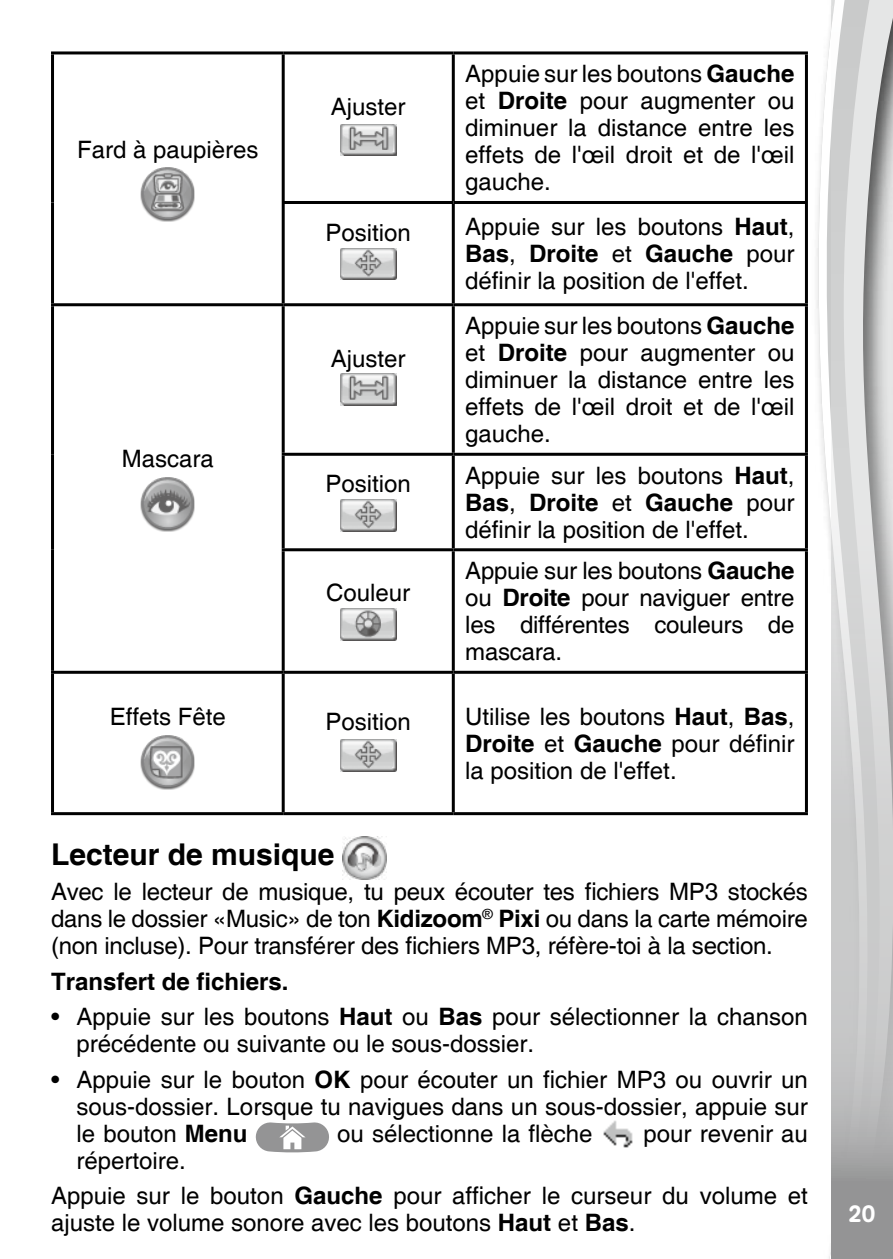
<style>
.page{position:relative;width:893px;height:1259px;background:#fff}
.page>*{position:absolute;margin:0;border:0;box-sizing:border-box;transform-origin:0 0}
.t1{font:700 30px "Helvetica";color:#000}
.t2{font:24px/27px "Helvetica";color:#000;text-align:justify}
.t3{font:700 24px "Helvetica";color:#000}
.t4{font:500 24px "AG Book Rounded";color:#fff}
.s1{font-weight:700}
</style>
<div class="page">
<svg style="left:818px;top:0;width:14px;height:1259px"></svg>
<svg style="left:832px;top:0;width:61px;height:1259px;background:#c6c7c7"></svg>
<hr style="left:51px;top:51px;width:232px;height:3px;background:#000">
<hr style="left:51px;top:54px;width:3px;height:148px;background:#000">
<hr style="left:283px;top:51px;width:170px;height:3px;background:#000">
<hr style="left:282px;top:54px;width:3px;height:147px;background:#000">
<hr style="left:453px;top:51px;width:355px;height:3px;background:#000">
<hr style="left:452px;top:54px;width:3px;height:147px;background:#000">
<hr style="left:805px;top:54px;width:3px;height:147px;background:#000">
<hr style="left:51px;top:202px;width:3px;height:101px;background:#000">
<hr style="left:282px;top:201px;width:171px;height:3px;background:#000">
<hr style="left:282px;top:204px;width:3px;height:99px;background:#000">
<hr style="left:453px;top:201px;width:355px;height:3px;background:#000">
<hr style="left:452px;top:204px;width:3px;height:99px;background:#000">
<hr style="left:805px;top:204px;width:3px;height:99px;background:#000">
<hr style="left:51px;top:303px;width:232px;height:3px;background:#000">
<hr style="left:51px;top:306px;width:3px;height:148px;background:#000">
<hr style="left:283px;top:303px;width:170px;height:3px;background:#000">
<hr style="left:282px;top:306px;width:3px;height:147px;background:#000">
<hr style="left:453px;top:303px;width:355px;height:3px;background:#000">
<hr style="left:452px;top:306px;width:3px;height:147px;background:#000">
<hr style="left:805px;top:306px;width:3px;height:147px;background:#000">
<hr style="left:51px;top:454px;width:3px;height:96px;background:#000">
<hr style="left:282px;top:453px;width:171px;height:3px;background:#000">
<hr style="left:282px;top:456px;width:3px;height:92px;background:#000">
<hr style="left:453px;top:453px;width:355px;height:3px;background:#000">
<hr style="left:452px;top:456px;width:3px;height:92px;background:#000">
<hr style="left:805px;top:456px;width:3px;height:92px;background:#000">
<hr style="left:51px;top:550px;width:3px;height:121px;background:#000">
<hr style="left:282px;top:548px;width:171px;height:3px;background:#000">
<hr style="left:282px;top:551px;width:3px;height:120px;background:#000">
<hr style="left:453px;top:548px;width:355px;height:3px;background:#000">
<hr style="left:452px;top:551px;width:3px;height:120px;background:#000">
<hr style="left:805px;top:551px;width:3px;height:120px;background:#000">
<hr style="left:51px;top:671px;width:232px;height:3px;background:#000">
<hr style="left:51px;top:674px;width:3px;height:138px;background:#000">
<hr style="left:283px;top:671px;width:170px;height:3px;background:#000">
<hr style="left:282px;top:674px;width:3px;height:138px;background:#000">
<hr style="left:453px;top:671px;width:355px;height:3px;background:#000">
<hr style="left:452px;top:674px;width:3px;height:138px;background:#000">
<hr style="left:805px;top:674px;width:3px;height:138px;background:#000">
<hr style="left:51px;top:812px;width:232px;height:3px;background:#000">
<hr style="left:283px;top:812px;width:170px;height:3px;background:#000">
<hr style="left:453px;top:812px;width:355px;height:3px;background:#000">
<img style="left:141px;top:168px;width:54px;height:54px">
<img style="left:340px;top:124px;width:56px;height:32px">
<img style="left:340px;top:248px;width:56px;height:32px">
<img style="left:141px;top:477px;width:54px;height:54px">
<img style="left:340px;top:374px;width:56px;height:32px">
<img style="left:340px;top:500px;width:56px;height:31px">
<img style="left:340px;top:609px;width:56px;height:31px">
<img style="left:141px;top:735px;width:54px;height:54px">
<img style="left:340px;top:739px;width:56px;height:32px">
<img style="left:343px;top:836px;width:43px;height:43px">
<svg style="left:255px;top:1122px;width:74px;height:30px"></svg>
<img style="left:603px;top:1120px;width:30px;height:28px">
<p class="t2" style="left:77px;top:136px;width:183px">Fard à paupières</p>
<p class="t2" style="left:122px;top:446px;width:94px">Mascara</p>
<p class="t2" style="left:331px;top:94px;width:76px">Ajuster</p>
<p class="t2" style="left:465px;top:61px;width:331px">Appuie sur les boutons <span class="s1">Gauche </span>et <span class="s1">Droite</span> pour augmenter ou diminuer la distance entre les effets de l'œil droit et de l'œil gauche.</p>
<p class="t2" style="left:326px;top:220px;width:87px">Position</p>
<p class="t2" style="left:465px;top:214px;width:331px">Appuie sur les boutons <span class="s1">Haut</span>, <span class="s1">Bas</span>, <span class="s1">Droite</span> et <span class="s1">Gauche</span> pour définir la position de l'effet.</p>
<p class="t2" style="left:331px;top:345px;width:76px">Ajuster</p>
<p class="t2" style="left:465px;top:313px;width:331px">Appuie sur les boutons <span class="s1">Gauche </span>et <span class="s1">Droite</span> pour augmenter ou diminuer la distance entre les effets de l'œil droit et de l'œil gauche.</p>
<p class="t2" style="left:326px;top:471px;width:87px">Position</p>
<p class="t2" style="left:465px;top:463px;width:331px">Appuie sur les boutons <span class="s1">Haut</span>, <span class="s1">Bas</span>, <span class="s1">Droite</span> et <span class="s1">Gauche</span> pour définir la position de l'effet.</p>
<p class="t2" style="left:326px;top:580px;width:86px">Couleur</p>
<p class="t2" style="left:465px;top:558px;width:331px">Appuie sur les boutons <span class="s1">Gauche </span>ou <span class="s1">Droite</span> pour naviguer entre les différentes couleurs de mascara.</p>
<p class="t2" style="left:110px;top:703px;width:118px">Effets Fête</p>
<p class="t2" style="left:326px;top:709px;width:87px">Position</p>
<p class="t2" style="left:465px;top:703px;width:331px">Utilise les boutons <span class="s1">Haut</span>, <span class="s1">Bas</span>, <span class="s1">Droite</span> et <span class="s1">Gauche</span> pour définir la position de l'effet.</p>
<p class="t1" style="left:51px;top:836px;width:285px">Lecteur de musique</p>
<p class="t2" style="left:51px;top:879px;width:758px">Avec le lecteur de musique, tu peux écouter tes fichiers MP3 stockés dans le dossier «Music» de ton <span class="s1">Kidizoom</span><sup>®</sup> <span class="s1">Pixi</span> ou dans la carte mémoire (non incluse). Pour transférer des fichiers MP3, réfère-toi à la section.</p>
<p class="t3" style="left:51px;top:966px;width:239px">Transfert de fichiers.</p>
<p class="t2" style="left:77px;top:1004px;width:733px;text-indent:-26px">• Appuie sur les boutons <span class="s1">Haut</span> ou <span class="s1">Bas</span> pour sélectionner la chanson précédente ou suivante ou le sous-dossier.</p>
<p class="t2" style="left:77px;top:1066px;width:733px;text-indent:-26px">• Appuie sur le bouton <span class="s1">OK</span> pour écouter un fichier MP3 ou ouvrir un sous-dossier. Lorsque tu navigues dans un sous-dossier, appuie sur le bouton <span class="s1">Menu</span></p>
<p class="t2" style="left:337px;top:1120px;width:257px">ou sélectionne la flèche</p>
<p class="t2" style="left:643px;top:1120px;width:166px">pour revenir au</p>
<p class="t2" style="left:51px;top:1143px;width:758px;line-height:35.4px;text-indent:26px">répertoire.<br>Appuie sur le bouton <span class="s1">Gauche</span> pour afficher le curseur du volume et</p>
<p class="t2" style="left:51px;top:1210px;width:586px">ajuste le volume sonore avec les boutons <span class="s1">Haut</span> et <span class="s1">Bas</span>.</p>
<p class="t4" style="left:848px;top:1199px;width:28px">20</p>
</div>
